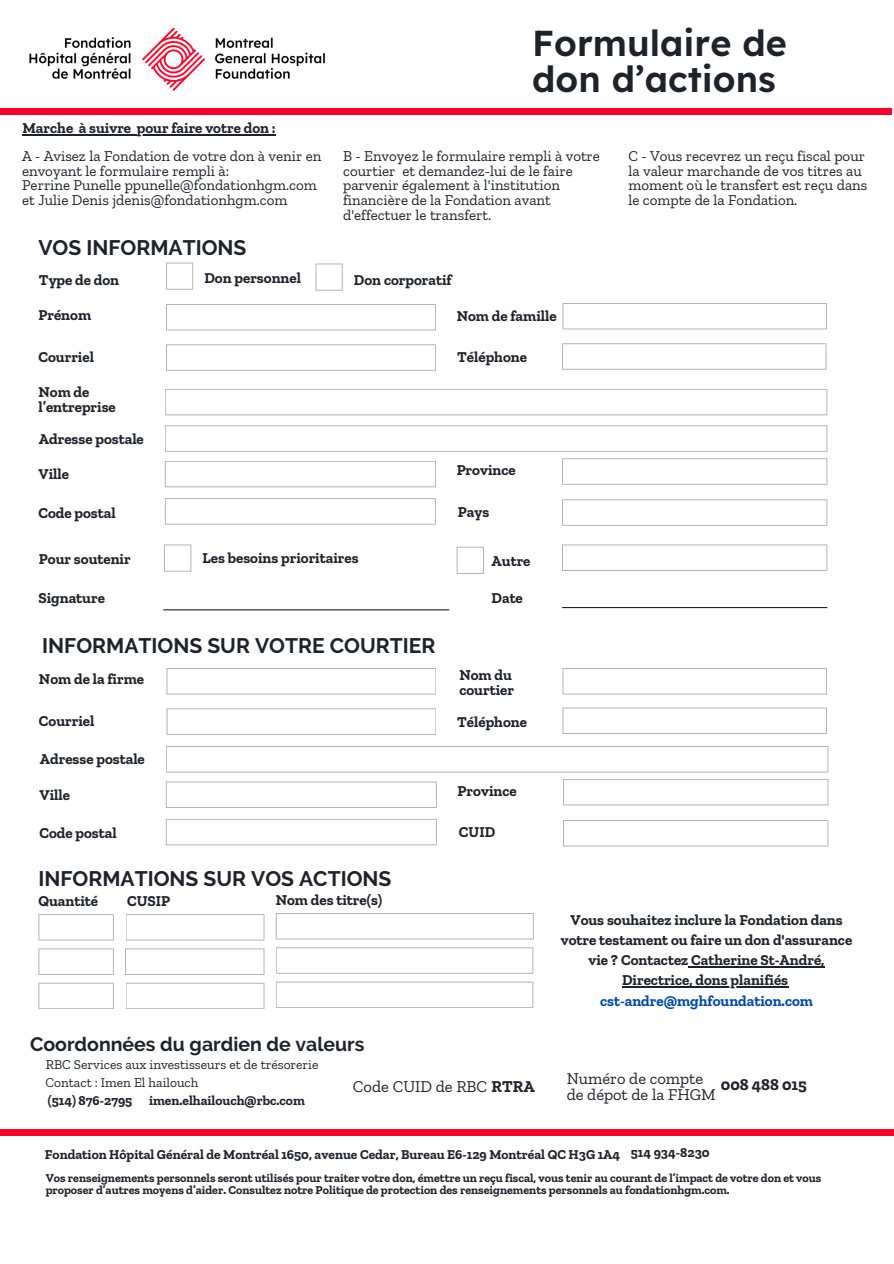
<style>
.page{position:relative;width:894px;height:1264px;background:#fff}
.page>*{position:absolute;margin:0;border:0;box-sizing:border-box;transform-origin:0 0}
.t1{font:600 36px/36px "Lexend Deca";color:#1e232b}
.t2{font:700 21px "Raleway";color:#1e232b}
.t3{font:700 19.5px "Raleway";color:#1e232b}
.t4{font:16.5px "Zilla Slab";color:#1e232b}
.t5{font:700 16.5px "Zilla Slab";color:#1e232b}
.t6{font:700 15px/20.2px "Zilla Slab";color:#1e232b}
.t7{font:15px/14.7px "Zilla Slab";color:#1e232b}
.t8{font:700 15px "Zilla Slab";color:#004aad}
.t9{font:700 13.5px "Zilla Slab";color:#1e232b}
.t10{font:13.5px "Zilla Slab";color:#1e232b}
.t11{font:700 12px/12px "Zilla Slab";color:#1e232b}
.s1{font-weight:700}
</style>
<div class="page">
<img style="left:29px;top:27px;width:296px;height:64px">
<div style="left:0;top:108px;width:891px;height:7px;background:#ff002a"></div>
<hr style="left:22px;top:134px;width:51px;height:1px;background:#1e232b">
<hr style="left:79px;top:134px;width:52px;height:1px;background:#1e232b">
<hr style="left:137px;top:134px;width:138px;height:1px;background:#1e232b">
<svg style="left:562px;top:343px;width:264px;height:27px"></svg>
<svg style="left:165px;top:498px;width:270px;height:26px"></svg>
<svg style="left:166px;top:304px;width:269px;height:26px"></svg>
<svg style="left:166px;top:344px;width:269px;height:27px"></svg>
<svg style="left:562px;top:458px;width:265px;height:26px"></svg>
<svg style="left:562px;top:499px;width:265px;height:27px"></svg>
<svg style="left:165px;top:461px;width:270px;height:26px"></svg>
<svg style="left:165px;top:389px;width:662px;height:26px"></svg>
<svg style="left:166px;top:262px;width:27px;height:28px"></svg>
<svg style="left:315px;top:263px;width:27px;height:27px"></svg>
<svg style="left:562px;top:303px;width:264px;height:26px"></svg>
<svg style="left:165px;top:425px;width:662px;height:27px"></svg>
<svg style="left:562px;top:707px;width:264px;height:27px"></svg>
<svg style="left:166px;top:819px;width:270px;height:26px"></svg>
<svg style="left:166px;top:668px;width:270px;height:26px"></svg>
<svg style="left:166px;top:708px;width:270px;height:26px"></svg>
<svg style="left:563px;top:779px;width:265px;height:26px"></svg>
<svg style="left:563px;top:820px;width:265px;height:26px"></svg>
<svg style="left:166px;top:781px;width:270px;height:27px"></svg>
<svg style="left:562px;top:668px;width:264px;height:26px"></svg>
<svg style="left:166px;top:746px;width:662px;height:26px"></svg>
<svg style="left:164px;top:544px;width:27px;height:27px"></svg>
<svg style="left:456px;top:546px;width:27px;height:28px"></svg>
<svg style="left:562px;top:544px;width:265px;height:27px"></svg>
<hr style="left:163px;top:609px;width:286px;height:1px;background:#1e232b">
<div style="left:0;top:1128px;width:893px;height:7px;background:#ff002a"></div>
<hr style="left:562px;top:607px;width:265px;height:1px;background:#1e232b">
<svg style="left:38px;top:914px;width:76px;height:26px"></svg>
<svg style="left:38px;top:948px;width:76px;height:26px"></svg>
<svg style="left:38px;top:982px;width:76px;height:27px"></svg>
<svg style="left:126px;top:914px;width:138px;height:26px"></svg>
<svg style="left:125px;top:948px;width:139px;height:26px"></svg>
<svg style="left:126px;top:982px;width:138px;height:27px"></svg>
<svg style="left:275px;top:913px;width:258px;height:26px"></svg>
<svg style="left:276px;top:947px;width:257px;height:26px"></svg>
<svg style="left:276px;top:981px;width:257px;height:27px"></svg>
<hr style="left:688px;top:966px;width:136px;height:1px;background:#1e232b">
<hr style="left:622px;top:986px;width:166px;height:1px;background:#1e232b">
<h1 class="t1" style="left:532px;top:24px;width:256px">Formulaire de don d’actions</h1>
<h5 class="t6" style="left:22px;top:118px;width:254px">Marche à suivre pour faire votre don :</h5>
<h6 class="t7" style="left:22px;top:149px;width:301px">A - Avisez la Fondation de votre don à venir en envoyant le formulaire rempli à:<br>Perrine Punelle ppunelle@fondationhgm.com et Julie Denis jdenis@fondationhgm.com</h6>
<h6 class="t7" style="left:343px;top:149px;width:258px">B - Envoyez le formulaire rempli à votre courtier et demandez-lui de le faire parvenir également à l'institution financière de la Fondation avant d'effectuer le transfert.</h6>
<h2 class="t7" style="left:628px;top:149px;width:240px">C - Vous recevrez un reçu fiscal pour la valeur marchande de vos titres au moment où le transfert est reçu dans le compte de la Fondation.</h2>
<h5 class="t2" style="left:38px;top:235px;width:209px">VOS INFORMATIONS</h5>
<h5 class="t6" style="left:39px;top:270px;width:82px">Type de don</h5>
<h5 class="t6" style="left:204px;top:268px;width:98px">Don personnel</h5>
<h5 class="t6" style="left:354px;top:270px;width:99px">Don corporatif</h5>
<h5 class="t6" style="left:38px;top:305px;width:54px">Prénom</h5>
<h5 class="t6" style="left:38px;top:346px;width:57px">Courriel</h5>
<h5 class="t6" style="left:38px;top:384px;width:79px;line-height:14.7px">Nom de l’entreprise</h5>
<h5 class="t6" style="left:39px;top:428px;width:106px">Adresse postale</h5>
<h5 class="t6" style="left:456px;top:306px;width:101px">Nom de famille</h5>
<h5 class="t6" style="left:457px;top:346px;width:71px">Téléphone</h5>
<h5 class="t6" style="left:38px;top:464px;width:32px">Ville</h5>
<h5 class="t6" style="left:456px;top:460px;width:61px">Province</h5>
<h5 class="t6" style="left:38px;top:502px;width:79px">Code postal</h5>
<h5 class="t6" style="left:458px;top:501px;width:33px">Pays</h5>
<h5 class="t6" style="left:39px;top:549px;width:93px">Pour soutenir</h5>
<h5 class="t6" style="left:202px;top:548px;width:157px">Les besoins prioritaires</h5>
<h5 class="t6" style="left:491px;top:550px;width:40px">Autre</h5>
<h4 class="t6" style="left:38px;top:587px;width:68px">Signature</h4>
<h5 class="t6" style="left:491px;top:587px;width:33px">Date</h5>
<h5 class="t2" style="left:42px;top:633px;width:394px">INFORMATIONS SUR VOTRE COURTIER</h5>
<h5 class="t6" style="left:39px;top:669px;width:107px">Nom de la firme</h5>
<h5 class="t6" style="left:39px;top:710px;width:57px">Courriel</h5>
<h5 class="t6" style="left:40px;top:749px;width:106px">Adresse postale</h5>
<h5 class="t6" style="left:459px;top:667px;width:56px;line-height:14.7px">Nom du courtier</h5>
<h2 class="t6" style="left:457px;top:711px;width:71px">Téléphone</h2>
<p class="t6" style="left:39px;top:784px;width:32px">Ville</p>
<h5 class="t6" style="left:457px;top:780px;width:61px">Province</h5>
<h5 class="t6" style="left:39px;top:823px;width:79px">Code postal</h5>
<h5 class="t6" style="left:459px;top:822px;width:38px">CUID</h5>
<h5 class="t2" style="left:38px;top:865px;width:354px">INFORMATIONS SUR VOS ACTIONS</h5>
<h3 class="t6" style="left:38px;top:890px;width:61px">Quantité</h3>
<p class="t6" style="left:127px;top:890px;width:45px">CUSIP</p>
<p class="t6" style="left:275px;top:889px;width:108px">Nom des titre(s)</p>
<p class="t3" style="left:30px;top:1032px;width:336px">Coordonnées du gardien de valeurs</p>
<p class="t10" style="left:46px;top:1055px;width:274px">RBC Services aux investisseurs et de trésorerie</p>
<h6 class="t10" style="left:45px;top:1074px;width:154px">Contact : Imen El hailouch</h6>
<h4 class="t9" style="left:48px;top:1092px;width:86px">(514) 876-2795</h4>
<h6 class="t4" style="left:353px;top:1076px;width:183px">Code CUID de RBC <span class="s1">RTRA</span></h6>
<h5 class="t9" style="left:149px;top:1092px;width:157px">imen.elhailouch@rbc.com</h5>
<p class="t6" style="left:560px;top:909px;width:293px;text-align:center">Vous souhaitez inclure la Fondation dans votre testament ou faire un don d'assurance vie ? Contactez Catherine St-André, Directrice, dons planifiés</p>
<p class="t8" style="left:600px;top:991px;width:214px">cst-andre@mghfoundation.com</p>
<p class="t4" style="left:566px;top:1068px;width:138px">Numéro de compte</p>
<p class="t5" style="left:720px;top:1074px;width:88px">008 488 015</p>
<p class="t4" style="left:566px;top:1083px;width:150px">de dépot de la FHGM</p>
<h2 class="t9" style="left:45px;top:1145px;width:576px">Fondation Hôpital Général de Montréal 1650, avenue Cedar, Bureau E6-129 Montréal QC H3G 1A4</h2>
<h5 class="t9" style="left:630px;top:1144px;width:80px">514 934-8230</h5>
<h4 class="t11" style="left:46px;top:1171px;width:777px">Vos renseignements personnels seront utilisés pour traiter votre don, émettre un reçu fiscal, vous tenir au courant de l’impact de votre don et vous proposer d’autres moyens d’aider. Consultez notre Politique de protection des renseignements personnels au fondationhgm.com.</h4>
</div>
